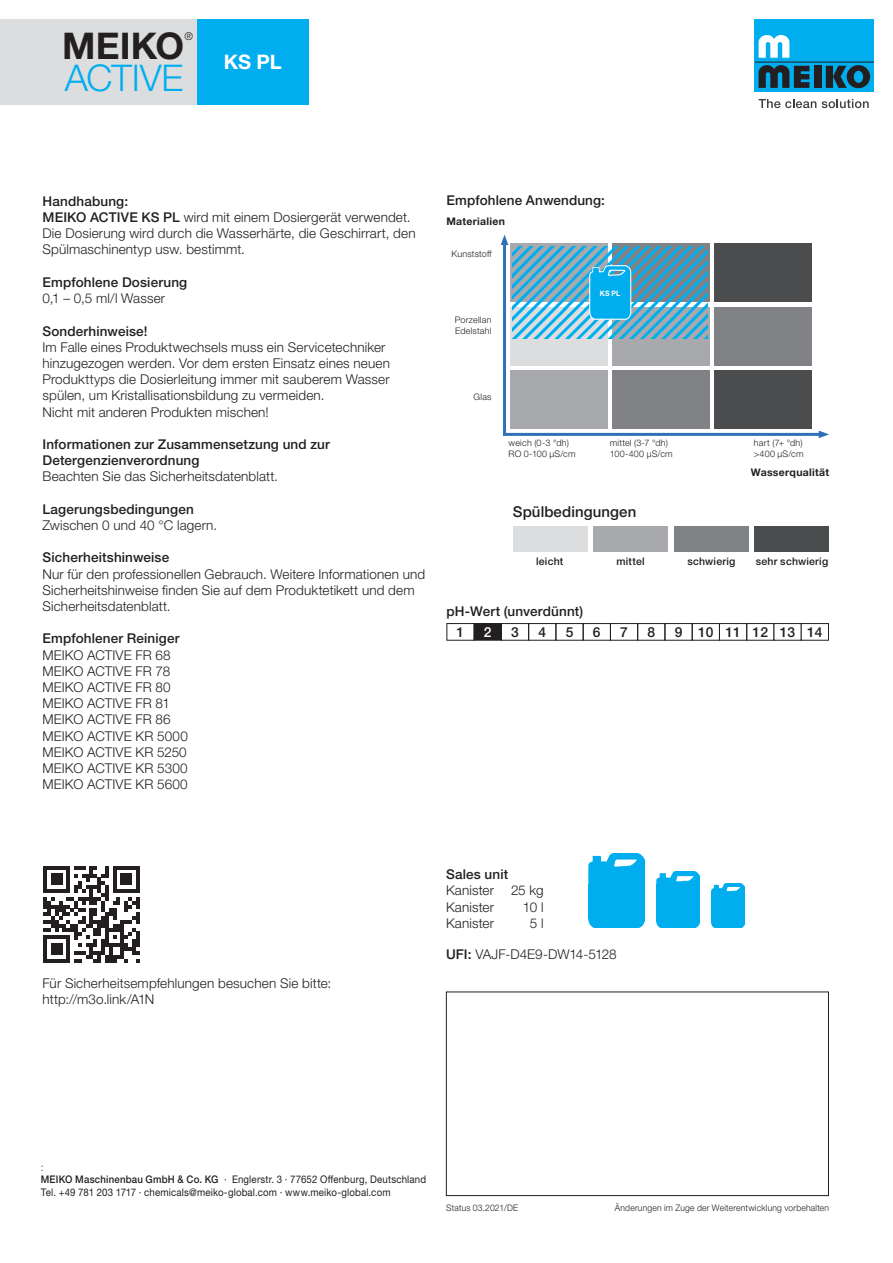
<style>
.page{position:relative;width:893px;height:1263px;background:#fff}
.page>*{position:absolute;margin:0;border:0;box-sizing:border-box;transform-origin:0 0}
.t1{font:300 36.75px/32.4px "Helvetica Neue LTW1 G";letter-spacing:-.005em;color:#00aeef}
.t2{font:500 15px "Helvetica Neue LTW1 G";letter-spacing:.005em;color:#231f20}
.t3{font:500 13.8px "Helvetica Neue LTW1 G";color:#231f20}
.t4{font:500 13.8px "Helvetica Neue LTW1 G";color:#fff}
.t5{font:300 13.5px/16.2px "Helvetica Neue LTW1 G";letter-spacing:.01em;color:#231f20}
.t6{font:500 13.5px/16.2px "Helvetica Neue LTW1 G";letter-spacing:.01em;color:#231f20}
.t7{font:300 13.5px "Helvetica Neue LTW1 G";letter-spacing:-.01em;color:#231f20}
.t8{font:300 10.8px "Helvetica Neue LTW1 G";color:#231f20}
.t9{font:10.5px/12.6px "Helvetica Neue LTW1 G";letter-spacing:.02em;color:#231f20;scale:.92 1}
.t10{font:500 10.5px "Helvetica Neue LTW1 G";letter-spacing:.02em;color:#231f20}
.t11{font:700 10.5px "Helvetica Neue LTW1 G";letter-spacing:.03em;color:#231f20}
.t12{font:300 9px/10.8px "Helvetica Neue LTW1 G";letter-spacing:.025em;color:#231f20}
.t13{font:300 9px "Helvetica Neue LTW1 G";letter-spacing:.025em;color:#231f20;scale:.95 1}
.t14{font:700 7.5px "Helvetica Neue LTW1 G";color:#fff;scale:.93 1}
.s1{font-weight:700;color:#231f20}
.s2{font-weight:500}
.s3{font-weight:300}
</style>
<div class="page">
<div style="left:446px;top:992px;width:383px;height:204px;border:1px solid #231f20"></div>
<div style="left:755px;top:19px;width:119px;height:73px;background:#00aeef"></div>
<div style="left:814px;top:66px;width:7px;height:22px;background:#231f20"></div>
<svg style="left:826px;top:65px;width:44px;height:23px"></svg>
<hr style="left:755px;top:62px;width:119px;height:1px;background:#231f20">
<svg style="left:759px;top:35px;width:30px;height:23px"></svg>
<svg style="left:759px;top:65px;width:50px;height:23px"></svg>
<svg style="left:759px;top:99px;width:57px;height:9px"></svg>
<svg style="left:822px;top:99px;width:47px;height:9px"></svg>
<svg style="left:43px;top:866px;width:97px;height:96px"></svg>
<div style="left:446px;top:623px;width:28px;height:18px;border:1px solid #231f20"></div>
<div style="left:474px;top:623px;width:27px;height:17px;background:#231f20"></div>
<div style="left:474px;top:623px;width:28px;height:18px;border:1px solid #231f20"></div>
<div style="left:501px;top:623px;width:28px;height:18px;border:1px solid #231f20"></div>
<div style="left:528px;top:623px;width:28px;height:18px;border:1px solid #231f20"></div>
<div style="left:555px;top:623px;width:29px;height:18px;border:1px solid #231f20"></div>
<div style="left:583px;top:623px;width:28px;height:18px;border:1px solid #231f20"></div>
<div style="left:610px;top:623px;width:28px;height:18px;border:1px solid #231f20"></div>
<div style="left:637px;top:623px;width:28px;height:18px;border:1px solid #231f20"></div>
<div style="left:665px;top:623px;width:28px;height:18px;border:1px solid #231f20"></div>
<div style="left:692px;top:623px;width:28px;height:18px;border:1px solid #231f20"></div>
<div style="left:719px;top:623px;width:28px;height:18px;border:1px solid #231f20"></div>
<div style="left:746px;top:623px;width:28px;height:18px;border:1px solid #231f20"></div>
<div style="left:774px;top:623px;width:28px;height:18px;border:1px solid #231f20"></div>
<div style="left:801px;top:623px;width:28px;height:18px;border:1px solid #231f20"></div>
<hr style="left:503px;top:243px;width:3px;height:193px;background:#3170b8">
<svg style="left:501px;top:234px;width:7px;height:11px"></svg>
<div style="left:510px;top:243px;width:98px;height:59px;background:#a8a9ad"></div>
<div style="left:612px;top:243px;width:98px;height:59px;background:#808285"></div>
<div style="left:714px;top:243px;width:98px;height:59px;background:#4b4c4d"></div>
<div style="left:510px;top:307px;width:98px;height:58px;background:#dcdddf"></div>
<div style="left:612px;top:307px;width:98px;height:58px;background:#a8a9ad"></div>
<div style="left:714px;top:307px;width:98px;height:58px;background:#808285"></div>
<div style="left:510px;top:370px;width:98px;height:58px;background:#a8a9ad"></div>
<div style="left:612px;top:370px;width:98px;height:58px;background:#808285"></div>
<div style="left:714px;top:370px;width:98px;height:58px;background:#4b4c4d"></div>
<hr style="left:503px;top:433px;width:318px;height:3px;background:#3170b8">
<svg style="left:819px;top:431px;width:10px;height:7px"></svg>
<img style="left:513px;top:246px;width:195px;height:93px">
<svg style="left:589px;top:265px;width:42px;height:55px;background:#1fb5ed"></svg>
<div style="left:513px;top:526px;width:74px;height:26px;background:#dcdddf"></div>
<div style="left:593px;top:526px;width:75px;height:26px;background:#a8a9ad"></div>
<div style="left:674px;top:526px;width:74px;height:26px;background:#808285"></div>
<div style="left:755px;top:526px;width:74px;height:26px;background:#4b4c4d"></div>
<img style="left:657px;top:871px;width:43px;height:56px">
<img style="left:588px;top:853px;width:57px;height:74px">
<img style="left:711px;top:883px;width:34px;height:44px">
<div style="left:0;top:19px;width:197px;height:85px;background:#dcdddf"></div>
<div style="left:197px;top:19px;width:111px;height:85px;background:#00aeef"></div>
<p class="t8" style="left:184px;top:29px;width:10px">®</p>
<h1 class="t1" style="left:62px;top:29px;width:221px"><span class="s1">MEIKO</span> <sub>KS</sub> <sub>PL<br></sub>ACTIVE</h1>
<p class="t5" style="left:43px;top:193px;width:375px"><span class="s2">Handhabung:<br>MEIKO ACTIVE KS PL</span> wird mit einem Dosiergerät verwendet.<br>Die Dosierung wird durch die Wasserhärte, die Geschirrart, den Spülmaschinentyp usw. bestimmt.</p>
<p class="t6" style="left:43px;top:274px;width:146px">Empfohlene Dosierung</p>
<p class="t5" style="left:43px;top:290px;width:124px">0,1 – 0,5 ml/l Wasser</p>
<p class="t6" style="left:43px;top:323px;width:107px">Sonderhinweise!</p>
<p class="t5" style="left:43px;top:339px;width:349px">Im Falle eines Produktwechsels muss ein Servicetechniker hinzugezogen werden. Vor dem ersten Einsatz eines neuen Produkttyps die Dosierleitung immer mit sauberem Wasser spülen, um Kristallisationsbildung zu vermeiden.<br>Nicht mit anderen Produkten mischen!</p>
<p class="t6" style="left:43px;top:436px;width:289px">Informationen zur Zusammensetzung und zur<br>Detergenzienverordnung</p>
<p class="t5" style="left:43px;top:468px;width:237px">Beachten Sie das Sicherheitsdatenblatt.</p>
<p class="t6" style="left:43px;top:501px;width:153px">Lagerungsbedingungen</p>
<p class="t5" style="left:43px;top:517px;width:176px">Zwischen 0 und 40 °C lagern.</p>
<p class="t6" style="left:43px;top:549px;width:128px">Sicherheitshinweise</p>
<p class="t5" style="left:43px;top:566px;width:384px">Nur für den professionellen Gebrauch. Weitere Informationen und<br>Sicherheitshinweise finden Sie auf dem Produktetikett und dem<br>Sicherheitsdatenblatt.</p>
<p class="t6" style="left:43px;top:630px;width:139px">Empfohlener Reiniger</p>
<p class="t5" style="left:43px;top:647px;width:147px">MEIKO ACTIVE FR 68<br>MEIKO ACTIVE FR 78<br>MEIKO ACTIVE FR 80<br>MEIKO ACTIVE FR 81<br>MEIKO ACTIVE FR 86<br>MEIKO ACTIVE KR 5000<br>MEIKO ACTIVE KR 5250<br>MEIKO ACTIVE KR 5300<br>MEIKO ACTIVE KR 5600</p>
<p class="t6" style="left:446px;top:192px;width:160px">Empfohlene Anwendung:</p>
<p class="t11" style="left:446px;top:215px;width:60px">Materialien</p>
<p class="t12" style="left:451px;top:249px;width:42px">Kunststoff</p>
<p class="t12" style="left:455px;top:315px;width:38px">Porzellan<br>Edelstahl</p>
<p class="t14" style="left:600px;top:288px;width:23px">KS PL</p>
<p class="t12" style="left:474px;top:392px;width:20px">Glas</p>
<p class="t12" style="left:509px;top:437px;width:69px">weich (0-3 °dh)<br>RO 0-100 μS/cm</p>
<p class="t12" style="left:610px;top:437px;width:65px">mittel (3-7 °dh)<br>100-400 μS/cm</p>
<p class="t12" style="left:754px;top:437px;width:51px">hart (7+ °dh) &gt;400 μS/cm</p>
<p class="t11" style="left:751px;top:466px;width:80px">Wasserqualität</p>
<p class="t2" style="left:513px;top:503px;width:125px">Spülbedingungen</p>
<p class="t10" style="left:536px;top:555px;width:29px">leicht</p>
<p class="t10" style="left:616px;top:555px;width:30px">mittel</p>
<p class="t10" style="left:687px;top:555px;width:49px">schwierig</p>
<p class="t10" style="left:756px;top:555px;width:74px">sehr schwierig</p>
<p class="t6" style="left:446px;top:603px;width:138px">pH-Wert (unverdünnt)</p>
<p class="t3" style="left:457px;top:624px;width:9px">1</p>
<p class="t4" style="left:484px;top:624px;width:9px">2</p>
<p class="t3" style="left:511px;top:624px;width:9px">3</p>
<p class="t3" style="left:538px;top:624px;width:9px">4</p>
<p class="t3" style="left:566px;top:624px;width:9px">5</p>
<p class="t3" style="left:593px;top:624px;width:9px">6</p>
<p class="t3" style="left:620px;top:624px;width:9px">7</p>
<p class="t3" style="left:647px;top:624px;width:9px">8</p>
<p class="t3" style="left:675px;top:624px;width:149px">9 10 11 12 13 14</p>
<p class="t5" style="left:43px;top:975px;width:290px">Für Sicherheitsempfehlungen besuchen Sie bitte: http://m3o.link/A1N</p>
<p class="t6" style="left:446px;top:866px;width:64px">Sales unit</p>
<p class="t5" style="left:446px;top:882px;width:49px">Kanister</p>
<p class="t5" style="left:511px;top:882px;width:34px">25 kg</p>
<p class="t5" style="left:446px;top:899px;width:49px">Kanister</p>
<p class="t5" style="left:523px;top:899px;width:22px">10 l</p>
<p class="t5" style="left:446px;top:915px;width:49px">Kanister</p>
<p class="t5" style="left:530px;top:915px;width:15px">5 l</p>
<p class="t7" style="left:446px;top:946px;width:172px"><span class="s2">UFI:</span> VAJF-D4E9-DW14-5128</p>
<p class="t9" style="left:41px;top:1160px;width:420px"><span class="s3">:<br></span><span class="s2">MEIKO Maschinenbau GmbH &amp; Co. KG</span> · Englerstr. 3 · 77652 Offenburg, Deutschland<br>Tel. +49 781 203 1717 · chemicals@meiko-global.com · www.meiko-global.com</p>
<p class="t13" style="left:446px;top:1203px;width:77px">Status 03.2021/DE</p>
<p class="t13" style="left:615px;top:1203px;width:227px">Änderungen im Zuge der Weiterentwicklung vorbehalten</p>
</div>
